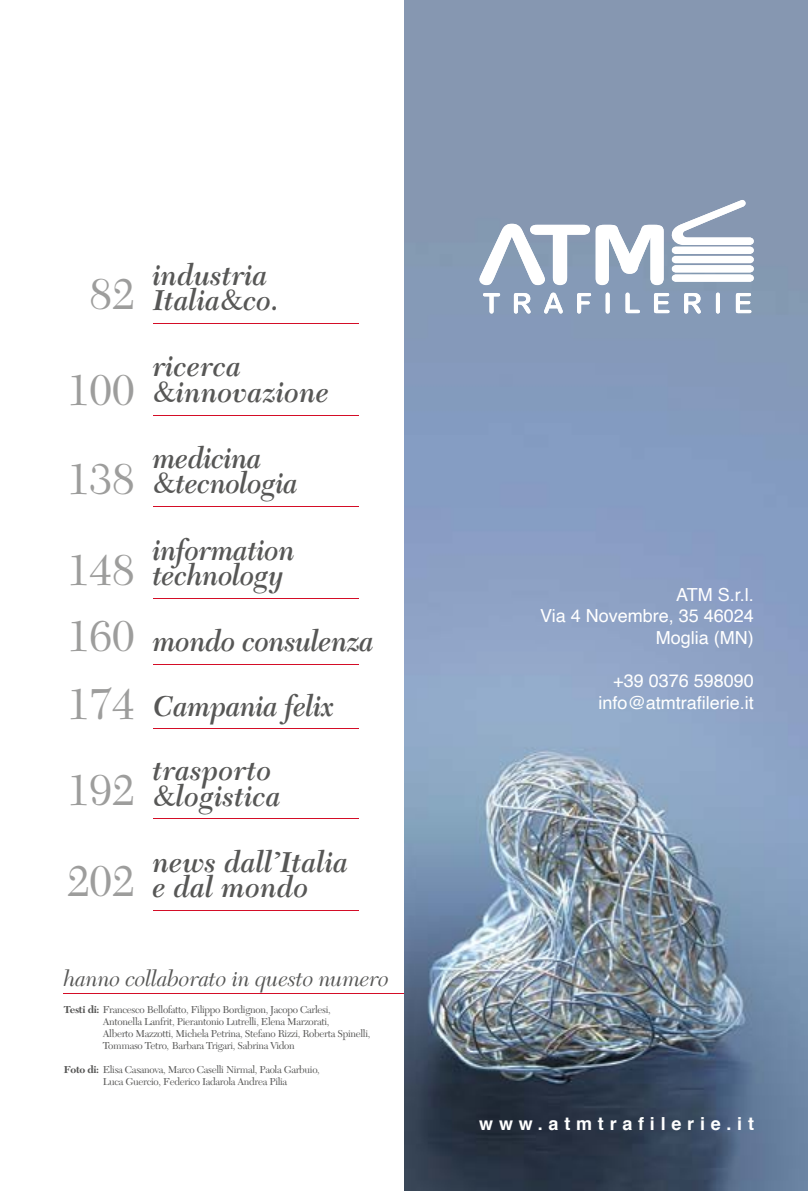
<style>
.page{position:relative;width:808px;height:1191px;background:#fff}
.page>*{position:absolute;margin:0;border:0;box-sizing:border-box;transform-origin:0 0}
.t1{font:45px/91.5px "New Caledonia LT Std";color:#9d9d9c}
.t2{font:italic 600 30px/25.5px "New Caledonia LT Std";letter-spacing:-.005em;color:#575756}
.t3{font:italic 22.5px "New Caledonia LT Std";letter-spacing:-.01em;color:#575756}
.t4{font:18px/21.6px "Helvetica";color:#fff;text-align:right}
.t5{font:700 18px "Helvetica";letter-spacing:.32em;color:#fff}
.t6{font:10.5px/12px "New Caledonia LT Std";letter-spacing:-.03em;color:#575756}
.s1{font-family:"Times";font-weight:400;font-style:normal}
.s2{font-weight:700}
</style>
<div class="page">
<hr style="left:153px;top:323px;width:205px;height:1px;background:#d40d27">
<hr style="left:153px;top:415px;width:205px;height:1px;background:#d40d27">
<hr style="left:153px;top:506px;width:205px;height:1px;background:#d40d27">
<hr style="left:153px;top:598px;width:205px;height:1px;background:#d40d27">
<hr style="left:153px;top:664px;width:205px;height:1px;background:#d40d27">
<hr style="left:153px;top:728px;width:205px;height:1px;background:#d40d27">
<hr style="left:153px;top:818px;width:205px;height:1px;background:#d40d27">
<hr style="left:153px;top:910px;width:205px;height:1px;background:#d40d27">
<hr style="left:64px;top:993px;width:340px;height:1px;background:#d40d27">
<img style="left:404px;top:0;width:404px;height:1191px">
<svg style="left:483px;top:293px;width:17px;height:20px"></svg>
<svg style="left:514px;top:293px;width:17px;height:20px"></svg>
<svg style="left:544px;top:293px;width:19px;height:20px"></svg>
<svg style="left:577px;top:293px;width:14px;height:20px"></svg>
<svg style="left:606px;top:293px;width:4px;height:20px"></svg>
<svg style="left:625px;top:293px;width:15px;height:20px"></svg>
<svg style="left:654px;top:293px;width:15px;height:20px"></svg>
<svg style="left:684px;top:293px;width:17px;height:20px"></svg>
<svg style="left:716px;top:293px;width:4px;height:20px"></svg>
<svg style="left:736px;top:293px;width:15px;height:20px"></svg>
<svg style="left:479px;top:199px;width:275px;height:86px"></svg>
<h1 class="t1" style="left:67px;top:247px;width:69px;line-height:96px;text-align:center">82<br>100</h1>
<h1 class="t1" style="left:67px;top:434px;width:69px">138<br>148</h1>
<h1 class="t1" style="left:67px;top:604px;width:69px;line-height:67.5px">160<br>174</h1>
<h1 class="t1" style="left:67px;top:745px;width:69px">192<br>202</h1>
<h2 class="t2" style="left:153px;top:263px;width:128px">industria<br>Italia<span class="s1">&amp;</span>co.</h2>
<h2 class="t2" style="left:153px;top:354px;width:178px">ricerca <span class="s1">&amp;</span>innovazione</h2>
<h2 class="t2" style="left:153px;top:446px;width:147px">medicina <span class="s1">&amp;</span>tecnologia</h2>
<h2 class="t2" style="left:153px;top:537px;width:144px">information technology</h2>
<h2 class="t2" style="left:153px;top:609px;width:223px;line-height:64.5px">mondo consulenza<br>Campania felix trasporto</h2>
<h2 class="t2" style="left:153px;top:783px;width:130px"><span class="s1">&amp;</span>logistica</h2>
<h2 class="t2" style="left:153px;top:849px;width:197px">news dall’Italia e dal mondo</h2>
<h3 class="t3" style="left:64px;top:966px;width:327px">hanno collaborato in questo numero</h3>
<p class="t6" style="left:103px;top:1003px;width:269px;text-indent:-39px"><span class="s2">Testi di:</span> Francesco Bellofatto, Filippo Bordignon, Jacopo Carlesi, Antonella Lanfrit, Pierantonio Lutrelli, Elena Marzorati,<br>Alberto Mazzotti, Michela Petrina, Stefano Rizzi, Roberta Spinelli, Tommaso Tetro, Barbara Trigari, Sabrina Vidon</p>
<p class="t6" style="left:103px;top:1063px;width:219px;text-indent:-39px"><span class="s2">Foto di:</span> Elisa Casanova, Marco Caselli Nirmal, Paola Garbuio,<br>Luca Guercio, Federico Iadarola Andrea Pilia</p>
<h3 class="t4" style="left:540px;top:584px;width:215px">ATM S.r.l.<br>Via 4 Novembre, 35 46024<br>Moglia (MN)</h3>
<h3 class="t4" style="left:599px;top:670px;width:157px">+39 0376 598090 info@atmtrafilerie.it</h3>
<h3 class="t5" style="left:479px;top:1109px;width:276px">www.atmtrafilerie.it</h3>
</div>
